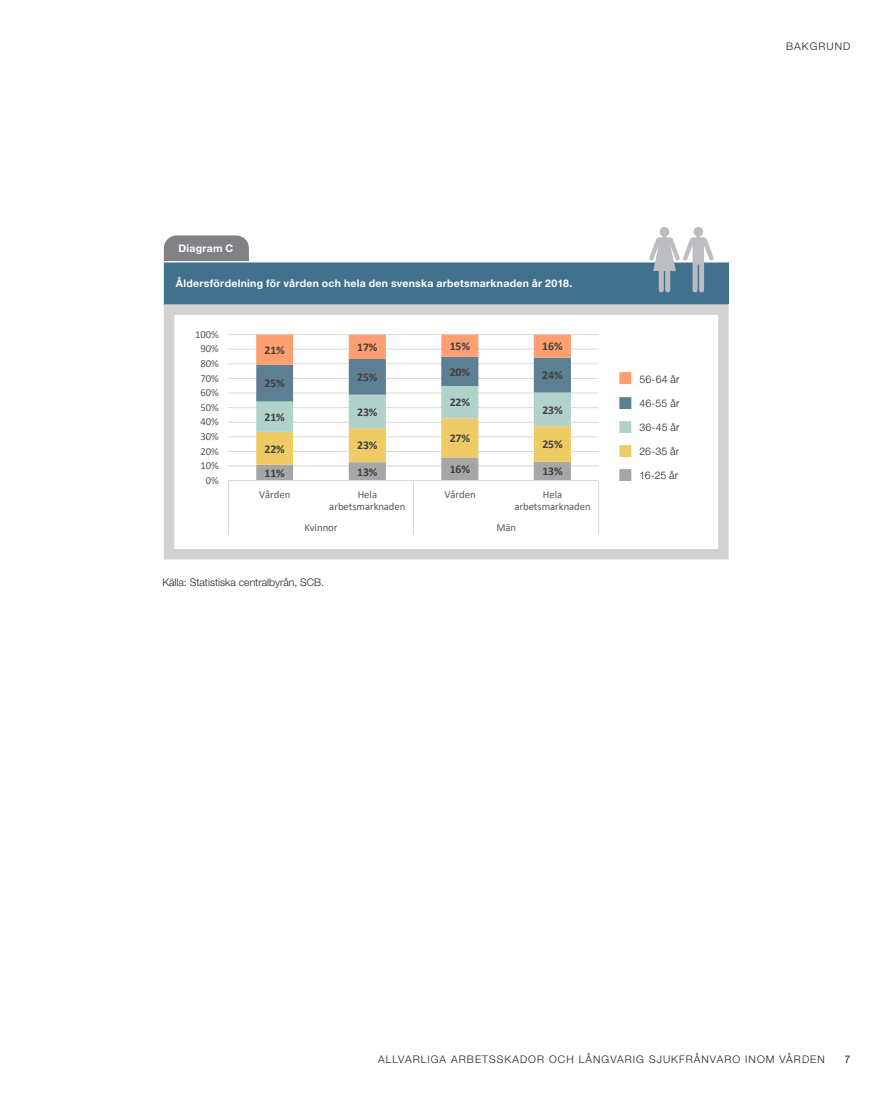
<style>
.page{position:relative;width:893px;height:1106px;background:#fff}
.page>*{position:absolute;margin:0;border:0;box-sizing:border-box;transform-origin:0 0}
.t1{font:700 11.85px "Calibri";letter-spacing:-.005em;color:#404040}
.t2{font:10.65px/12.9px "Calibri";letter-spacing:-.005em;color:#595959;text-align:center}
.Bildtext{font:300 10.5px "Helvetica Neue LT Std";letter-spacing:.1em;color:#231f20}
.Tabellrubrik_vit{font:700 10.5px "Helvetica Neue LT Std";letter-spacing:.03em;color:#fff}
.Färgkoder{font:300 10.5px "Helvetica Neue LT Std";letter-spacing:.015em;color:#231f20}
.Bildtext-2{font:300 10.5px "Helvetica Neue LT Std";color:#231f20}
.Tabellflik{font:700 10.5px "Helvetica Neue LT Std";letter-spacing:.03em;color:#fff}
.t3{font:10.5px "Helvetica Neue LT Std";color:#231f20}
</style>
<div class="page">
<div style="left:163px;top:262px;width:566px;height:42px;background:#41718c"></div>
<hr style="left:162px;top:262px;width:2px;height:42px;background:#fff">
<svg style="left:164px;top:235px;width:85px;height:26px;background:#86888b"></svg>
<svg style="left:163px;top:299px;width:566px;height:261px"></svg>
<svg style="left:649px;top:227px;width:65px;height:65px"></svg>
<svg style="left:619px;top:372px;width:12px;height:12px"></svg>
<svg style="left:619px;top:396px;width:12px;height:12px"></svg>
<svg style="left:619px;top:420px;width:12px;height:12px"></svg>
<svg style="left:619px;top:444px;width:12px;height:12px"></svg>
<svg style="left:619px;top:468px;width:12px;height:13px"></svg>
<p class="Tabellflik" style="left:178px;top:242px;width:57px">Diagram C</p>
<p class="Tabellrubrik_vit" style="left:176px;top:277px;width:398px">Åldersfördelning för vården och hela den svenska arbetsmarknaden år 2018.</p>
<p class="t2" style="left:195px;top:327px;width:25px">100%</p>
<p class="t2" style="left:200px;top:342px;width:20px">90%</p>
<p class="t2" style="left:200px;top:357px;width:20px">80%</p>
<p class="t2" style="left:200px;top:371px;width:20px">70%</p>
<p class="t2" style="left:200px;top:386px;width:20px">60%</p>
<p class="t2" style="left:200px;top:400px;width:20px">50%</p>
<p class="t2" style="left:200px;top:415px;width:20px">40%</p>
<p class="t2" style="left:200px;top:430px;width:20px">30%</p>
<p class="t2" style="left:200px;top:444px;width:20px">20%</p>
<p class="t2" style="left:200px;top:459px;width:20px">10%</p>
<p class="t2" style="left:206px;top:473px;width:14px">0%</p>
<p class="t1" style="left:264px;top:342px;width:22px">21%</p>
<p class="t1" style="left:357px;top:338px;width:22px">17%</p>
<p class="t1" style="left:450px;top:337px;width:22px">15%</p>
<p class="t1" style="left:542px;top:338px;width:22px">16%</p>
<p class="t1" style="left:264px;top:375px;width:22px">25%</p>
<p class="t1" style="left:264px;top:408px;width:22px">21%</p>
<p class="t1" style="left:357px;top:368px;width:22px">25%</p>
<p class="t1" style="left:357px;top:403px;width:22px">23%</p>
<p class="t1" style="left:264px;top:440px;width:22px">22%</p>
<p class="t1" style="left:357px;top:437px;width:22px">23%</p>
<p class="t1" style="left:450px;top:363px;width:22px">20%</p>
<p class="t1" style="left:542px;top:367px;width:22px">24%</p>
<p class="t1" style="left:450px;top:394px;width:22px">22%</p>
<p class="t1" style="left:450px;top:430px;width:22px">27%</p>
<p class="t1" style="left:542px;top:401px;width:22px">23%</p>
<p class="t1" style="left:542px;top:436px;width:22px">25%</p>
<p class="t1" style="left:264px;top:464px;width:22px">11%</p>
<p class="t1" style="left:357px;top:463px;width:22px">13%</p>
<p class="t1" style="left:450px;top:461px;width:22px">16%</p>
<p class="t1" style="left:542px;top:463px;width:22px">13%</p>
<p class="t2" style="left:259px;top:487px;width:33px">Vården</p>
<p class="t2" style="left:329px;top:487px;width:78px">Hela arbetsmarknaden</p>
<p class="t2" style="left:444px;top:487px;width:33px">Vården</p>
<p class="t2" style="left:514px;top:487px;width:78px">Hela arbetsmarknaden</p>
<p class="t2" style="left:305px;top:520px;width:34px">Kvinnor</p>
<p class="t2" style="left:496px;top:520px;width:21px">Män</p>
<p class="Bildtext-2" style="left:162px;top:576px;width:163px">Källa: Statistiska centralbyrån, SCB.</p>
<p class="Färgkoder" style="left:639px;top:373px;width:42px">56-64 år</p>
<p class="Färgkoder" style="left:633px;top:397px;width:48px">-46-55 år</p>
<p class="Färgkoder" style="left:639px;top:421px;width:42px">36-45 år</p>
<p class="Färgkoder" style="left:639px;top:445px;width:41px">26-35 år</p>
<p class="Färgkoder" style="left:639px;top:469px;width:40px">16-25 år</p>
<p class="Bildtext" style="left:786px;top:40px;width:66px">BAKGRUND</p>
<p class="Bildtext" style="left:378px;top:1053px;width:448px">ALLVARLIGA ARBETSSKADOR OCH LÅNGVARIG SJUKFRÅNVARO INOM VÅRDEN</p>
<p class="t3" style="left:845px;top:1053px;width:7px">7</p>
</div>
